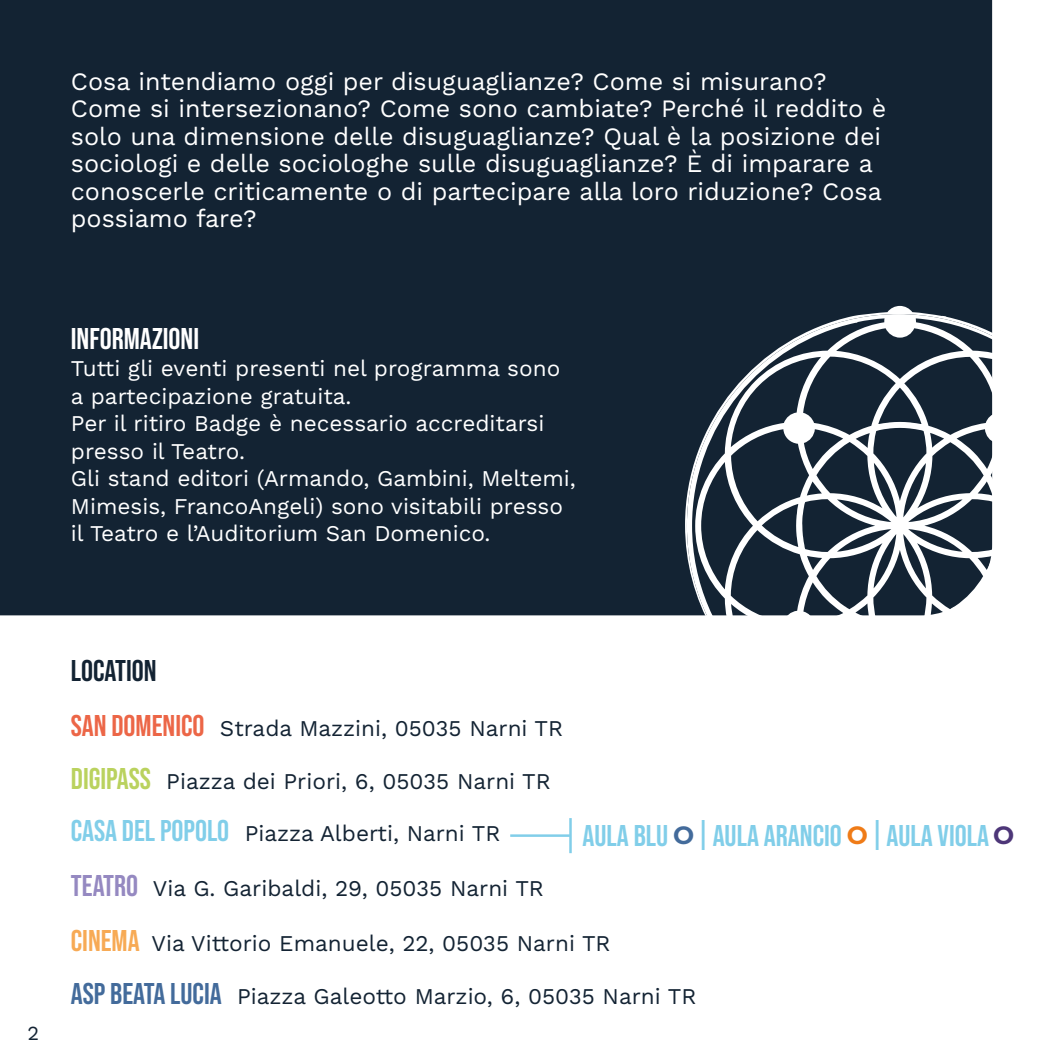
<style>
.page{position:relative;width:1063px;height:1063px;background:#fff}
.page>*{position:absolute;margin:0;border:0;box-sizing:border-box;transform-origin:0 0}
.t1{font:700 30px "Bebas Neue Pro";color:#81cee9}
.t2{font:700 30px "Bebas Neue Pro";color:#fff}
.t3{font:700 30px "Bebas Neue Pro";color:#132333}
.t4{font:25px/27.5px "Work Sans";color:#fff}
.t5{font:22.5px "Work Sans";color:#132333}
.t6{font:22.5px/27.5px "Work Sans";color:#fff}
.t7{font:20px "Work Sans";color:#132333}
.s1{font-family:"Bebas Neue Pro";font-weight:700;font-size:30px;color:#ec6647}
.s2{font-family:"Bebas Neue Pro";font-weight:700;font-size:30px;color:#bad25e}
.s3{font-family:"Bebas Neue Pro";font-weight:700;font-size:30px;color:#81cee9}
.s4{font-family:"Bebas Neue Pro";font-weight:700;font-size:30px;color:#9589c1}
.s5{font-family:"Bebas Neue Pro";font-weight:700;font-size:30px;color:#f7aa55}
.s6{font-family:"Bebas Neue Pro";font-weight:700;font-size:30px;color:#436b9b}
.s7{font-family:"Montserrat";font-size:25px;color:#436b9b}
.s8{font-family:"Montserrat";font-size:25px;color:#ef7b17}
.s9{font-family:"Montserrat";font-size:25px;color:#4d3678}
</style>
<div class="page">
<div style="left:0;top:0;width:992px;height:615px;background:#132333"></div>
<hr style="left:510px;top:834px;width:60px;height:3px;background:#81cee9">
<hr style="left:569px;top:818px;width:3px;height:35px;background:#81cee9">
<svg style="left:685px;top:306px;width:308px;height:310px;background:#273645"></svg>
<svg style="left:687px;top:314px;width:306px;height:302px;fill:#132333"></svg>
<p class="t4" style="left:71px;top:69px;width:817px">Cosa intendiamo oggi per disuguaglianze? Come si misurano?<br>Come si intersezionano? Come sono cambiate? Perché il reddito è solo una dimensione delle disuguaglianze? Qual è la posizione dei sociologi e delle sociologhe sulle disuguaglianze? È di imparare a conoscerle criticamente o di partecipare alla loro riduzione? Cosa possiamo fare?</p>
<p class="t2" style="left:71px;top:321px;width:130px">INFORMAZIONI</p>
<p class="t6" style="left:71px;top:356px;width:506px">Tutti gli eventi presenti nel programma sono a partecipazione gratuita.<br>Per il ritiro Badge è necessario accreditarsi presso il Teatro.<br>Gli stand editori (Armando, Gambini, Meltemi, Mimesis, FrancoAngeli) sono visitabili presso il Teatro e l’Auditorium San Domenico.</p>
<p class="t7" style="left:27px;top:1021px;width:13px">2</p>
<p class="t3" style="left:71px;top:654px;width:87px">LOCATION</p>
<p class="t5" style="left:71px;top:715px;width:494px"><span class="s1">SAN DOMENICO</span> Strada Mazzini, 05035 Narni TR</p>
<p class="t5" style="left:71px;top:768px;width:482px"><span class="s2">DIGIPASS</span> Piazza dei Priori, 6, 05035 Narni TR</p>
<p class="t5" style="left:71px;top:820px;width:431px"><span class="s3">CASA DEL POPOLO</span> Piazza Alberti, Narni TR</p>
<p class="t5" style="left:71px;top:875px;width:475px"><span class="s4">TEATRO</span> Via G. Garibaldi, 29, 05035 Narni TR</p>
<p class="t5" style="left:71px;top:930px;width:541px"><span class="s5">CINEMA</span> Via Vittorio Emanuele, 22, 05035 Narni TR</p>
<p class="t5" style="left:71px;top:983px;width:627px"><span class="s6">ASP BEATA LUCIA</span> Piazza Galeotto Marzio, 6, 05035 Narni TR</p>
<p class="t1" style="left:583px;top:819px;width:433px">AULA BLU <span class="s7">O</span> | AULA ARANCIO <span class="s8">O</span> | AULA VIOLA <span class="s9">O</span></p>
</div>
